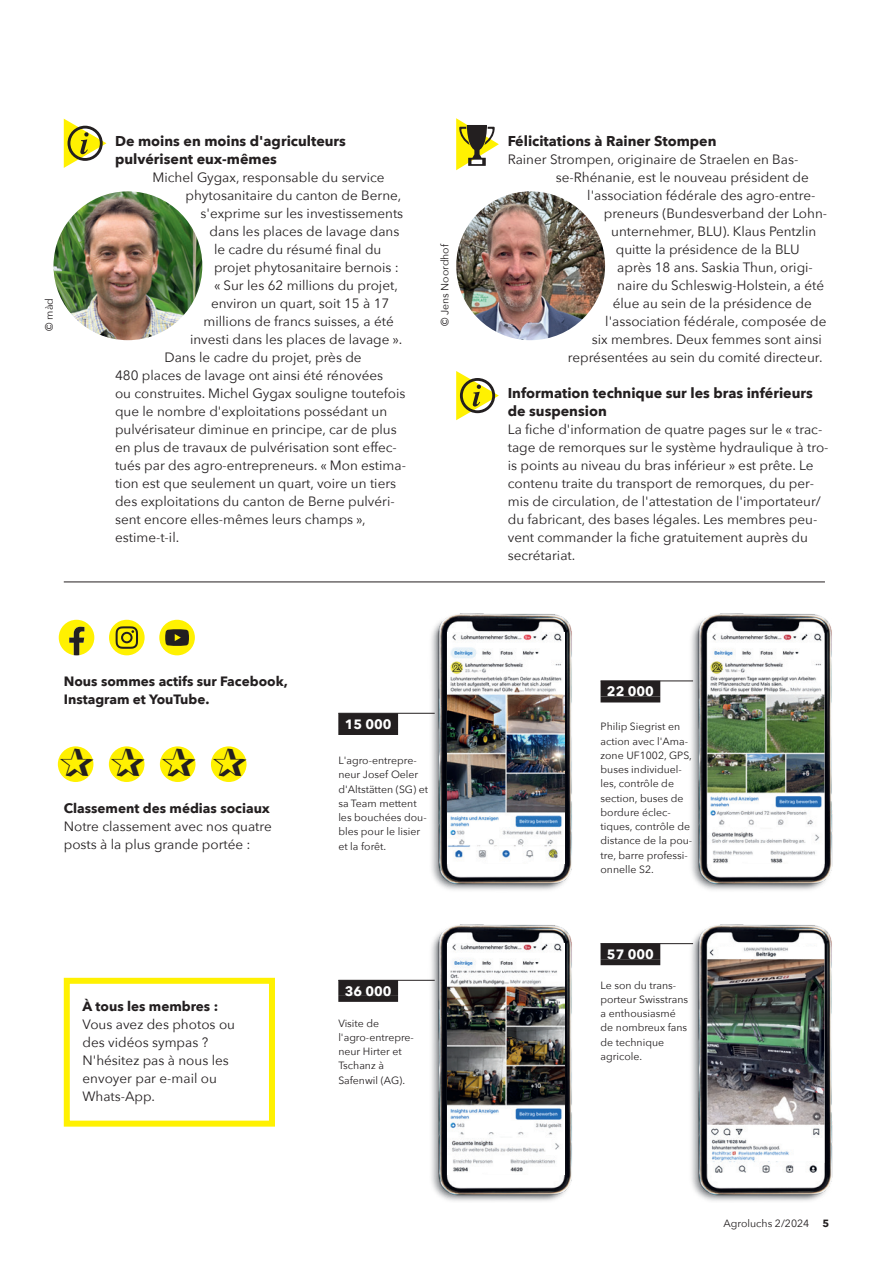
<style>
.page{position:relative;width:893px;height:1263px;background:#fff}
.page>*{position:absolute;margin:0;border:0;box-sizing:border-box;transform-origin:0 0}
.t1{font:39px "Zapf Dingbats ITC";color:#231f20}
.t2{font:700 14.25px/18px "Avenir Next";color:#231f20}
.t3{font:13.5px/18px "Avenir Next";color:#231f20}
.t4{font:700 13.5px/18px "Avenir Next";color:#231f20}
.t5{font:700 13.5px "Avenir Next";color:#fff}
.t6{font:10.5px/14.2px "Avenir Next";color:#231f20}
.t7{font:700 10.5px "Avenir Next";color:#231f20}
</style>
<div class="page">
<img style="left:423px;top:613px;width:149px;height:277px">
<img style="left:447px;top:633px;width:117px;height:231px">
<img style="left:679px;top:613px;width:154px;height:277px">
<img style="left:707px;top:633px;width:117px;height:231px">
<div style="left:64px;top:978px;width:211px;height:148px;border:6px solid #fff101"></div>
<svg style="left:59px;top:620px;width:35px;height:35px"></svg>
<div style="left:109px;top:620px;width:36px;height:35px;background:#fff101;border-radius:50%"></div>
<svg style="left:116px;top:626px;width:22px;height:23px"></svg>
<div style="left:58px;top:746px;width:35px;height:36px;background:#fff101;border-radius:50%"></div>
<div style="left:109px;top:746px;width:35px;height:36px;background:#fff101;border-radius:50%"></div>
<div style="left:160px;top:746px;width:35px;height:36px;background:#fff101;border-radius:50%"></div>
<div style="left:211px;top:746px;width:36px;height:36px;background:#fff101;border-radius:50%"></div>
<div style="left:159px;top:620px;width:36px;height:35px;background:#fff101;border-radius:50%"></div>
<svg style="left:165px;top:629px;width:24px;height:17px"></svg>
<svg style="left:456px;top:118px;width:43px;height:52px"></svg>
<hr style="left:64px;top:582px;width:761px;height:1px;background:#231f20">
<hr style="left:338px;top:713px;width:97px;height:1px;background:#231f20">
<div style="left:338px;top:713px;width:60px;height:16px;background:#231f20"></div>
<div style="left:338px;top:729px;width:60px;height:6px;background:#231f20"></div>
<hr style="left:601px;top:681px;width:92px;height:1px;background:#231f20">
<div style="left:601px;top:681px;width:59px;height:15px;background:#231f20"></div>
<div style="left:601px;top:696px;width:59px;height:6px;background:#231f20"></div>
<img style="left:423px;top:924px;width:149px;height:277px">
<img style="left:447px;top:943px;width:117px;height:231px">
<hr style="left:338px;top:980px;width:97px;height:1px;background:#231f20">
<div style="left:338px;top:980px;width:60px;height:16px;background:#231f20"></div>
<div style="left:338px;top:996px;width:60px;height:6px;background:#231f20"></div>
<img style="left:679px;top:924px;width:154px;height:277px">
<img style="left:707px;top:943px;width:117px;height:231px">
<hr style="left:601px;top:943px;width:92px;height:1px;background:#231f20">
<div style="left:601px;top:943px;width:59px;height:16px;background:#231f20"></div>
<div style="left:601px;top:959px;width:59px;height:6px;background:#231f20"></div>
<svg style="left:456px;top:371px;width:43px;height:49px"></svg>
<svg style="left:64px;top:119px;width:42px;height:49px"></svg>
<img style="left:456px;top:191px;width:149px;height:149px;border-radius:74px">
<img style="left:53px;top:191px;width:149px;height:149px;border-radius:74px">
<p class="t6" style="left:42px;top:331px;width:34px;rotate:-90deg">© màd</p>
<p class="t2" style="left:115px;top:132px;width:232px">De moins en moins d'agriculteurs pulvérisent eux-mêmes</p>
<p class="t3" style="left:153px;top:168px;width:234px">Michel Gygax, responsable du service</p>
<p class="t3" style="left:186px;top:186px;width:217px">phytosanitaire du canton de Berne,</p>
<p class="t3" style="left:201px;top:204px;width:204px">s'exprime sur les investissements</p>
<p class="t3" style="left:210px;top:222px;width:191px">dans les places de lavage dans</p>
<p class="t3" style="left:214px;top:240px;width:169px">le cadre du résumé final du</p>
<p class="t3" style="left:214px;top:258px;width:186px">projet phytosanitaire bernois :</p>
<p class="t3" style="left:214px;top:276px;width:185px">« Sur les 62 millions du projet,</p>
<p class="t3" style="left:211px;top:294px;width:180px">environ un quart, soit 15 à 17</p>
<p class="t3" style="left:204px;top:312px;width:192px">millions de francs suisses, a été</p>
<p class="t3" style="left:190px;top:330px;width:214px">investi dans les places de lavage ».</p>
<p class="t3" style="left:165px;top:348px;width:199px">Dans le cadre du projet, près de</p>
<p class="t3" style="left:115px;top:366px;width:270px">480 places de lavage ont ainsi été rénovées</p>
<p class="t3" style="left:115px;top:384px;width:292px">ou construites. Michel Gygax souligne toutefois</p>
<p class="t3" style="left:115px;top:402px;width:274px">que le nombre d'exploitations possédant un</p>
<p class="t3" style="left:115px;top:420px;width:283px">pulvérisateur diminue en principe, car de plus</p>
<p class="t3" style="left:115px;top:438px;width:283px">en plus de travaux de pulvérisation sont effec-</p>
<p class="t3" style="left:115px;top:456px;width:293px">tués par des agro-entrepreneurs. « Mon estima-</p>
<p class="t3" style="left:115px;top:474px;width:283px">tion est que seulement un quart, voire un tiers</p>
<p class="t3" style="left:115px;top:492px;width:281px">des exploitations du canton de Berne pulvéri-</p>
<p class="t3" style="left:115px;top:510px;width:252px">sent encore elles-mêmes leurs champs »,</p>
<p class="t3" style="left:115px;top:528px;width:66px">estime-t-il.</p>
<p class="t6" style="left:437px;top:326px;width:84px;rotate:-90deg">© Jens Noordhof</p>
<p class="t4" style="left:64px;top:672px;width:226px">Nous sommes actifs sur Facebook,<br>Instagram et YouTube.</p>
<h1 class="t1" style="left:59px;top:745px;width:191px">✰✰✰✰</h1>
<p class="t4" style="left:64px;top:798px;width:208px">Classement des médias sociaux</p>
<p class="t3" style="left:64px;top:816px;width:209px">Notre classement avec nos quatre posts à la plus grande portée :</p>
<p class="t5" style="left:345px;top:712px;width:48px">15 000</p>
<p class="t6" style="left:338px;top:753px;width:91px">L'agro-entrepre&shy;neur Josef Oeler d'Altstätten (SG) et sa Team mettent les bouchées dou&shy;bles pour le lisier et la forêt.</p>
<p class="t4" style="left:83px;top:996px;width:137px">À tous les membres :</p>
<p class="t3" style="left:83px;top:1014px;width:154px">Vous avez des photos ou des vidéos sympas ?<br>N'hésitez pas à nous les envoyer par e-mail ou<br>Whats-App.</p>
<p class="t5" style="left:345px;top:979px;width:48px">36 000</p>
<p class="t6" style="left:338px;top:1015px;width:77px">Visite de l'agro-entrepre&shy;neur Hirter et<br>Tschanz à<br>Safenwil (AG).</p>
<p class="t2" style="left:508px;top:132px;width:210px">Félicitations à Rainer Stompen</p>
<p class="t3" style="left:508px;top:150px;width:292px">Rainer Strompen, originaire de Straelen en Bas-</p>
<p class="t3" style="left:556px;top:168px;width:255px">se-Rhénanie, est le nouveau président de</p>
<p class="t3" style="left:587px;top:186px;width:230px">l'association fédérale des agro-entre-</p>
<p class="t3" style="left:604px;top:204px;width:225px">preneurs (Bundesverband der Lohn-</p>
<p class="t3" style="left:611px;top:222px;width:207px">unternehmer, BLU). Klaus Pentzlin</p>
<p class="t3" style="left:616px;top:240px;width:185px">quitte la présidence de la BLU</p>
<p class="t3" style="left:617px;top:258px;width:197px">après 18 ans. Saskia Thun, origi-</p>
<p class="t3" style="left:617px;top:276px;width:208px">naire du Schleswig-Holstein, a été</p>
<p class="t3" style="left:613px;top:294px;width:201px">élue au sein de la présidence de</p>
<p class="t3" style="left:605px;top:312px;width:223px">l'association fédérale, composée de</p>
<p class="t3" style="left:592px;top:330px;width:232px">six membres. Deux femmes sont ainsi</p>
<p class="t3" style="left:568px;top:348px;width:256px">représentées au sein du comité directeur.</p>
<p class="t2" style="left:508px;top:384px;width:307px">Information technique sur les bras inférieurs de suspension</p>
<p class="t3" style="left:508px;top:420px;width:322px">La fiche d'information de quatre pages sur le « trac&shy;tage de remorques sur le système hydraulique à tro&shy;is points au niveau du bras inférieur » est prête. Le contenu traite du transport de remorques, du per&shy;mis de circulation, de l'attestation de l'importateur/ du fabricant, des bases légales. Les membres peu&shy;vent commander la fiche gratuitement auprès du secrétariat.</p>
<p class="t5" style="left:607px;top:680px;width:48px">22 000</p>
<p class="t6" style="left:601px;top:719px;width:93px">Philip Siegrist en action avec l'Ama&shy;zone UF1002, GPS, buses individuel&shy;les, contrôle de section, buses de bordure éclec&shy;tiques, contrôle de distance de la pou&shy;tre, barre professi&shy;onnelle S2.</p>
<p class="t5" style="left:607px;top:943px;width:48px">57 000</p>
<p class="t6" style="left:601px;top:977px;width:89px">Le son du trans&shy;porteur Swisstrans a enthousiasmé de nombreux fans de technique agricole.</p>
<p class="t6" style="left:723px;top:1215px;width:87px">Agroluchs 2/2024</p>
<p class="t7" style="left:822px;top:1214px;width:8px">5</p>
</div>
